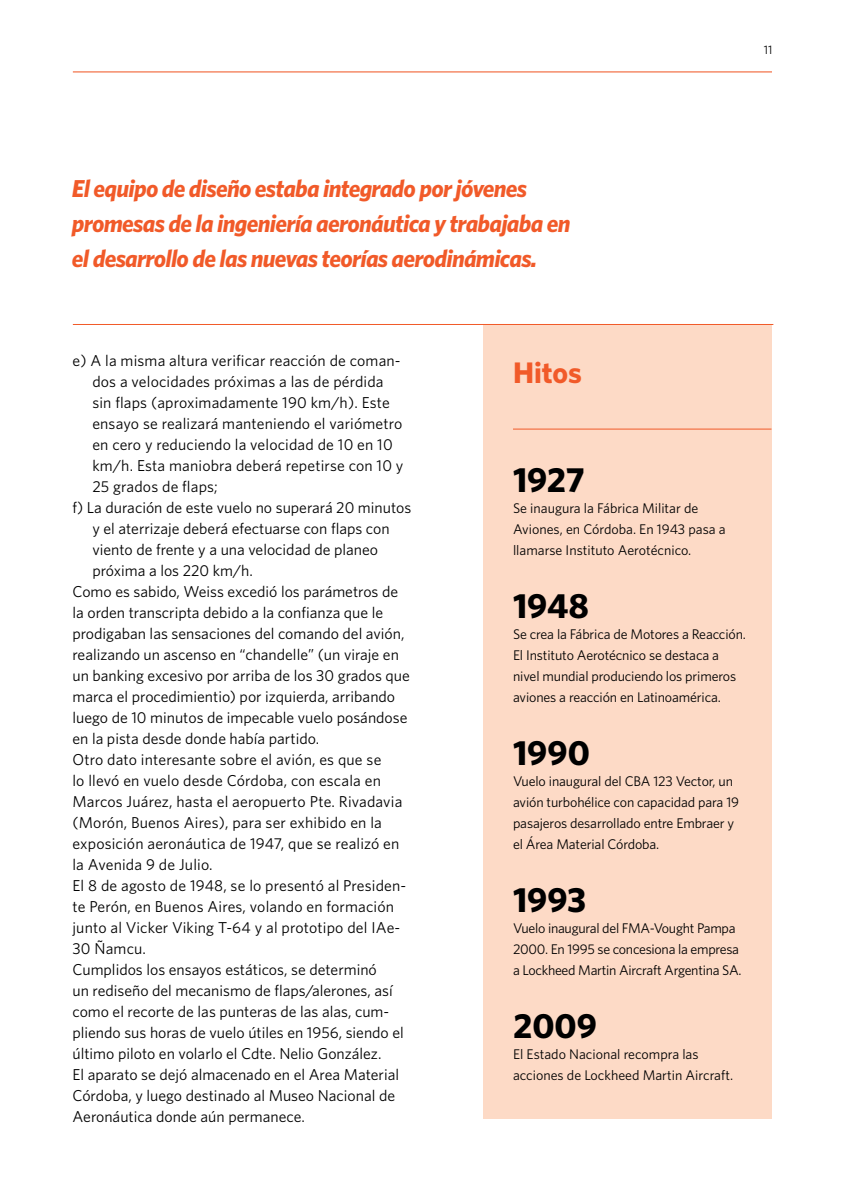
<style>
.page{position:relative;width:844px;height:1191px;background:#fff}
.page>*{position:absolute;margin:0;border:0;box-sizing:border-box;transform-origin:0 0}
.t1{font:700 35px "Whitney";color:#000}
.t2{font:700 29.75px "Whitney";color:#f15a29}
.t3{font:italic 700 24.5px/35px "Whitney";letter-spacing:-.03em;color:#f15a29}
.t4{font:15.75px "Whitney";color:#000}
.t5{font:14px/21px "Whitney";letter-spacing:-.01em;color:#000}
.t6{font:12.25px "Whitney";color:#000}
</style>
<div class="page">
<div style="left:484px;top:324px;width:287px;height:795px;background:#fddac6"></div>
<hr style="left:73px;top:71px;width:698px;height:1px;background:#f15a29">
<hr style="left:73px;top:324px;width:700px;height:1px;background:#f15a29">
<hr style="left:513px;top:428px;width:258px;height:1px;background:#f15a29">
<p class="t6" style="left:763px;top:42px;width:10px">11</p>
<h3 class="t3" style="left:72px;top:170px;width:500px">El equipo de diseño estaba integrado por jóvenes promesas de la ingeniería aeronáutica y trabajaba en el desarrollo de las nuevas teorías aerodinámicas.</h3>
<p class="t4" style="left:72px;top:350px;width:329px">e) A la misma altura verificar reacción de coman-</p>
<p class="t4" style="left:92px;top:371px;width:293px">dos a velocidades próximas a las de pérdida</p>
<p class="t4" style="left:92px;top:392px;width:299px">sin flaps (aproximadamente 190 km/h). Este</p>
<p class="t4" style="left:92px;top:413px;width:311px">ensayo se realizará manteniendo el variómetro</p>
<p class="t4" style="left:92px;top:434px;width:302px">en cero y reduciendo la velocidad de 10 en 10</p>
<p class="t4" style="left:92px;top:455px;width:312px">km/h. Esta maniobra deberá repetirse con 10 y</p>
<p class="t4" style="left:92px;top:476px;width:127px">25 grados de flaps;</p>
<p class="t4" style="left:72px;top:497px;width:340px">f) La duración de este vuelo no superará 20 minutos</p>
<p class="t4" style="left:92px;top:518px;width:299px">y el aterrizaje deberá efectuarse con flaps con</p>
<p class="t4" style="left:92px;top:539px;width:287px">viento de frente y a una velocidad de planeo</p>
<p class="t4" style="left:92px;top:560px;width:162px">próxima a los 220 km/h.</p>
<p class="t4" style="left:72px;top:581px;width:327px">Como es sabido, Weiss excedió los parámetros de</p>
<p class="t4" style="left:72px;top:602px;width:312px">la orden transcripta debido a la confianza que le</p>
<p class="t4" style="left:72px;top:623px;width:333px">prodigaban las sensaciones del comando del avión,</p>
<p class="t4" style="left:72px;top:644px;width:328px">realizando un ascenso en “chandelle” (un viraje en</p>
<p class="t4" style="left:72px;top:665px;width:339px">un banking excesivo por arriba de los 30 grados que</p>
<p class="t4" style="left:72px;top:686px;width:324px">marca el procedimientio) por izquierda, arribando</p>
<p class="t4" style="left:72px;top:707px;width:336px">luego de 10 minutos de impecable vuelo posándose</p>
<p class="t4" style="left:72px;top:728px;width:248px">en la pista desde donde había partido.</p>
<p class="t4" style="left:72px;top:749px;width:310px">Otro dato interesante sobre el avión, es que se</p>
<p class="t4" style="left:72px;top:770px;width:310px">lo llevó en vuelo desde Córdoba, con escala en</p>
<p class="t4" style="left:72px;top:791px;width:331px">Marcos Juárez, hasta el aeropuerto Pte. Rivadavia</p>
<p class="t4" style="left:72px;top:812px;width:311px">(Morón, Buenos Aires), para ser exhibido en la</p>
<p class="t4" style="left:72px;top:833px;width:328px">exposición aeronáutica de 1947, que se realizó en</p>
<p class="t4" style="left:72px;top:854px;width:142px">la Avenida 9 de Julio.</p>
<p class="t4" style="left:72px;top:875px;width:335px">El 8 de agosto de 1948, se lo presentó al Presiden-</p>
<p class="t4" style="left:72px;top:896px;width:323px">te Perón, en Buenos Aires, volando en formación</p>
<p class="t4" style="left:72px;top:917px;width:329px">junto al Vicker Viking T-64 y al prototipo del IAe-</p>
<p class="t4" style="left:72px;top:938px;width:75px">30 Ñamcu.</p>
<p class="t4" style="left:72px;top:959px;width:306px">Cumplidos los ensayos estáticos, se determinó</p>
<p class="t4" style="left:72px;top:980px;width:322px">un rediseño del mecanismo de flaps/alerones, así</p>
<p class="t4" style="left:72px;top:1001px;width:318px">como el recorte de las punteras de las alas, cum-</p>
<p class="t4" style="left:72px;top:1022px;width:333px">pliendo sus horas de vuelo útiles en 1956, siendo el</p>
<p class="t4" style="left:72px;top:1043px;width:310px">último piloto en volarlo el Cdte. Nelio González.</p>
<p class="t4" style="left:72px;top:1064px;width:328px">El aparato se dejó almacenado en el Area Material</p>
<p class="t4" style="left:72px;top:1085px;width:324px">Córdoba, y luego destinado al Museo Nacional de</p>
<p class="t4" style="left:72px;top:1106px;width:234px">Aeronáutica donde aún permanece.</p>
<h2 class="t2" style="left:513px;top:352px;width:70px">Hitos</h2>
<h1 class="t1" style="left:513px;top:456px;width:73px">1927</h1>
<p class="t5" style="left:513px;top:497px;width:214px">Se inaugura la Fábrica Militar de<br>Aviones, en Córdoba. En 1943 pasa a llamarse Instituto Aerotécnico.</p>
<h1 class="t1" style="left:513px;top:582px;width:77px">1948</h1>
<p class="t5" style="left:513px;top:623px;width:234px">Se crea la Fábrica de Motores a Reacción.<br>El Instituto Aerotécnico se destaca a nivel mundial produciendo los primeros aviones a reacción en Latinoamérica.</p>
<h1 class="t1" style="left:513px;top:729px;width:78px">1990</h1>
<p class="t5" style="left:513px;top:770px;width:227px">Vuelo inaugural del CBA 123 Vector, un avión turbohélice con capacidad para 19 pasajeros desarrollado entre Embraer y el Área Material Córdoba.</p>
<h1 class="t1" style="left:513px;top:876px;width:75px">1993</h1>
<p class="t5" style="left:513px;top:917px;width:230px">Vuelo inaugural del FMA-Vought Pampa<br>2000. En 1995 se concesiona la empresa a Lockheed Martin Aircraft Argentina SA.</p>
<h1 class="t1" style="left:513px;top:1002px;width:85px">2009</h1>
<p class="t5" style="left:513px;top:1043px;width:221px">El Estado Nacional recompra las acciones de Lockheed Martin Aircraft.</p>
</div>
